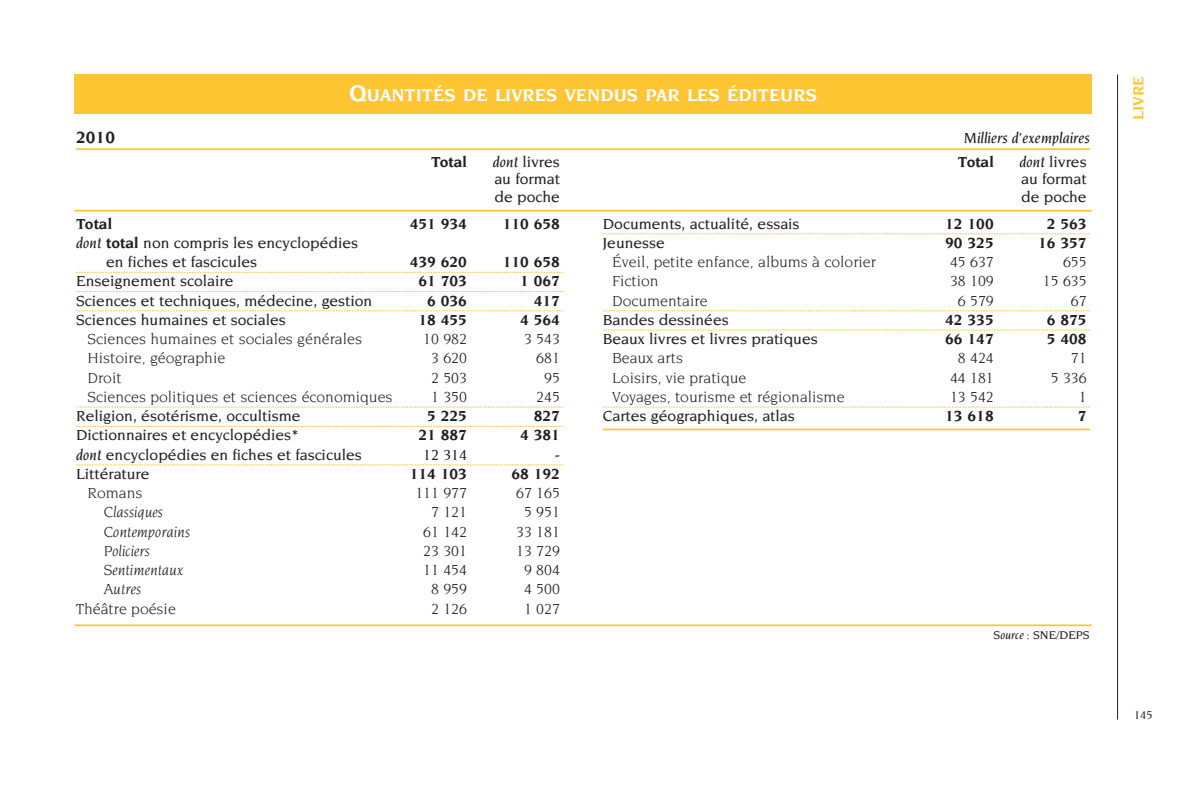
<style>
.page{position:relative;width:1191px;height:794px;background:#fff}
.page>*{position:absolute;margin:0;border:0;box-sizing:border-box;transform-origin:0 0}
.t1{font:700 18.38px "Novarese";color:#fff}
.t2{font:700 17.5px "Novarese";color:#231f20}
.t3{font:500 15.75px/17.5px "Novarese";color:#231f20;text-align:justify}
.t4{font:15.75px "Novarese";color:#231f20}
.t5{font:700 15.75px "Novarese";color:#231f20}
.t6{font:italic 15.75px "Novarese";color:#231f20}
.t7{font:italic 500 15.75px "Novarese";color:#231f20}
.t8{font:700 15.75px "Novarese";color:#ffc634}
.t9{font:500 12.25px "Novarese";color:#231f20}
.s1{font-size:24.5px}
.s2{font-style:italic}
.s3{font-weight:700}
</style>
<div class="page">
<div style="left:74px;top:74px;width:1017px;height:40px;background:#ffc634"></div>
<hr style="left:1117px;top:74px;width:1px;height:645px;background:#231f20">
<svg style="left:76px;top:272px;width:487px;height:1px"></svg>
<svg style="left:76px;top:291px;width:487px;height:1px"></svg>
<svg style="left:76px;top:310px;width:487px;height:1px"></svg>
<svg style="left:78px;top:407px;width:485px;height:1px"></svg>
<svg style="left:76px;top:426px;width:487px;height:1px"></svg>
<svg style="left:76px;top:464px;width:487px;height:1px"></svg>
<svg style="left:603px;top:233px;width:487px;height:1px"></svg>
<svg style="left:603px;top:310px;width:487px;height:1px"></svg>
<svg style="left:603px;top:330px;width:487px;height:1px"></svg>
<svg style="left:603px;top:407px;width:487px;height:1px"></svg>
<hr style="left:603px;top:428px;width:487px;height:2px;background:#ffc634">
<hr style="left:76px;top:148px;width:1014px;height:2px;background:#ffc634">
<hr style="left:74px;top:624px;width:1017px;height:2px;background:#ffc634">
<hr style="left:74px;top:210px;width:1017px;height:2px;background:#ffc634">
<p class="t1" style="left:349px;top:87px;width:469px"><span class="s1">Q</span>UANTITÉS DE LIVRES VENDUS PAR LES ÉDITEURS</p>
<p class="t8" style="left:1131px;top:120px;width:45px;rotate:-90deg">LIVRE</p>
<p class="t2" style="left:76px;top:131px;width:40px">2010</p>
<p class="t7" style="left:964px;top:132px;width:127px">Milliers d’exemplaires</p>
<p class="t5" style="left:431px;top:155px;width:37px">Total</p>
<p class="t3" style="left:493px;top:154px;width:69px"><span class="s2">dont</span> livres au format de poche</p>
<p class="t5" style="left:76px;top:217px;width:37px">Total</p>
<p class="t5" style="left:410px;top:217px;width:59px">451 934</p>
<p class="t5" style="left:503px;top:217px;width:59px">110 658</p>
<p class="t3" style="left:106px;top:234px;width:253px;line-height:19.2px;text-indent:-30px"><span class="s2">dont</span> <span class="s3">total</span> non compris les encyclopédies en fiches et fascicules</p>
<p class="t5" style="left:410px;top:255px;width:59px">439 620</p>
<p class="t5" style="left:503px;top:255px;width:59px">110 658</p>
<p class="t3" style="left:76px;top:273px;width:159px">Enseignement scolaire</p>
<p class="t5" style="left:418px;top:275px;width:50px">61 703</p>
<p class="t5" style="left:520px;top:275px;width:41px">1 067</p>
<p class="t3" style="left:76px;top:292px;width:298px">Sciences et techniques, médecine, gestion</p>
<p class="t5" style="left:427px;top:294px;width:41px">6 036</p>
<p class="t5" style="left:534px;top:294px;width:28px">417</p>
<p class="t3" style="left:76px;top:312px;width:211px">Sciences humaines et sociales</p>
<p class="t5" style="left:418px;top:313px;width:50px">18 455</p>
<p class="t5" style="left:520px;top:313px;width:41px">4 564</p>
<p class="t4" style="left:87px;top:332px;width:276px">Sciences humaines et sociales générales</p>
<p class="t4" style="left:423px;top:332px;width:45px">10 982</p>
<p class="t4" style="left:524px;top:332px;width:37px">3 543</p>
<p class="t4" style="left:87px;top:352px;width:139px">Histoire, géographie</p>
<p class="t4" style="left:431px;top:352px;width:37px">3 620</p>
<p class="t4" style="left:536px;top:352px;width:25px">681</p>
<p class="t4" style="left:87px;top:371px;width:36px">Droit</p>
<p class="t4" style="left:431px;top:371px;width:37px">2 503</p>
<p class="t4" style="left:544px;top:371px;width:17px">95</p>
<p class="t4" style="left:87px;top:390px;width:306px">Sciences politiques et sciences économiques</p>
<p class="t4" style="left:431px;top:390px;width:37px">1 350</p>
<p class="t4" style="left:536px;top:390px;width:25px">245</p>
<p class="t3" style="left:76px;top:408px;width:226px">Religion, ésotérisme, occultisme</p>
<p class="t5" style="left:427px;top:409px;width:41px">5 225</p>
<p class="t5" style="left:534px;top:409px;width:28px">827</p>
<p class="t3" style="left:76px;top:427px;width:224px">Dictionnaires et encyclopédies*</p>
<p class="t5" style="left:418px;top:429px;width:50px">21 887</p>
<p class="t5" style="left:520px;top:429px;width:41px">4 381</p>
<p class="t3" style="left:76px;top:446px;width:287px"><span class="s2">dont</span> encyclopédies en fiches et fascicules</p>
<p class="t3" style="left:423px;top:446px;width:45px">12 314</p>
<p class="t3" style="left:555px;top:446px;width:7px">-</p>
<p class="t3" style="left:76px;top:466px;width:75px">Littérature</p>
<p class="t5" style="left:410px;top:467px;width:59px">114 103</p>
<p class="t5" style="left:511px;top:467px;width:50px">68 192</p>
<p class="t4" style="left:87px;top:486px;width:57px">Romans</p>
<p class="t4" style="left:415px;top:486px;width:53px">111 977</p>
<p class="t4" style="left:516px;top:486px;width:45px">67 165</p>
<p class="t6" style="left:104px;top:506px;width:61px">Classiques</p>
<p class="t6" style="left:431px;top:506px;width:37px">7 121</p>
<p class="t6" style="left:524px;top:506px;width:37px">5 951</p>
<p class="t6" style="left:104px;top:525px;width:88px">Contemporains</p>
<p class="t6" style="left:423px;top:525px;width:45px">61 142</p>
<p class="t6" style="left:516px;top:525px;width:45px">33 181</p>
<p class="t6" style="left:104px;top:544px;width:48px">Policiers</p>
<p class="t6" style="left:423px;top:544px;width:45px">23 301</p>
<p class="t6" style="left:516px;top:544px;width:45px">13 729</p>
<p class="t6" style="left:104px;top:564px;width:81px">Sentimentaux</p>
<p class="t6" style="left:423px;top:564px;width:45px">11 454</p>
<p class="t6" style="left:524px;top:564px;width:37px">9 804</p>
<p class="t6" style="left:104px;top:583px;width:39px">Autres</p>
<p class="t6" style="left:431px;top:583px;width:37px">8 959</p>
<p class="t6" style="left:524px;top:583px;width:37px">4 500</p>
<p class="t4" style="left:76px;top:602px;width:101px">Théâtre poésie</p>
<p class="t4" style="left:431px;top:602px;width:37px">2 126</p>
<p class="t4" style="left:524px;top:602px;width:37px">1 027</p>
<p class="t5" style="left:958px;top:155px;width:37px">Total</p>
<p class="t3" style="left:1019px;top:154px;width:69px"><span class="s2">dont</span> livres au format de poche</p>
<p class="t3" style="left:603px;top:215px;width:198px">Documents, actualité, essais</p>
<p class="t5" style="left:945px;top:217px;width:50px">12 100</p>
<p class="t5" style="left:1047px;top:217px;width:41px">2 563</p>
<p class="t3" style="left:603px;top:235px;width:64px">Jeunesse</p>
<p class="t5" style="left:945px;top:236px;width:50px">90 325</p>
<p class="t5" style="left:1038px;top:236px;width:50px">16 357</p>
<p class="t4" style="left:612px;top:255px;width:265px">Éveil, petite enfance, albums à colorier</p>
<p class="t4" style="left:950px;top:255px;width:45px">45 637</p>
<p class="t4" style="left:1063px;top:255px;width:25px">655</p>
<p class="t4" style="left:612px;top:275px;width:48px">Fiction</p>
<p class="t4" style="left:950px;top:275px;width:45px">38 109</p>
<p class="t4" style="left:1043px;top:275px;width:45px">15 635</p>
<p class="t4" style="left:612px;top:294px;width:97px">Documentaire</p>
<p class="t4" style="left:958px;top:294px;width:37px">6 579</p>
<p class="t4" style="left:1071px;top:294px;width:17px">67</p>
<p class="t3" style="left:603px;top:312px;width:127px">Bandes dessinées</p>
<p class="t5" style="left:945px;top:313px;width:50px">42 335</p>
<p class="t5" style="left:1047px;top:313px;width:41px">6 875</p>
<p class="t3" style="left:603px;top:331px;width:216px">Beaux livres et livres pratiques</p>
<p class="t5" style="left:945px;top:332px;width:50px">66 147</p>
<p class="t5" style="left:1047px;top:332px;width:41px">5 408</p>
<p class="t4" style="left:612px;top:352px;width:72px">Beaux arts</p>
<p class="t4" style="left:958px;top:352px;width:37px">8 424</p>
<p class="t4" style="left:1071px;top:352px;width:17px">71</p>
<p class="t4" style="left:612px;top:371px;width:136px">Loisirs, vie pratique</p>
<p class="t4" style="left:950px;top:371px;width:45px">44 181</p>
<p class="t4" style="left:1050px;top:371px;width:37px">5 336</p>
<p class="t4" style="left:612px;top:390px;width:234px">Voyages, tourisme et régionalisme</p>
<p class="t4" style="left:950px;top:390px;width:45px">13 542</p>
<p class="t4" style="left:1078px;top:390px;width:9px">1</p>
<p class="t3" style="left:603px;top:408px;width:193px">Cartes géographiques, atlas</p>
<p class="t5" style="left:945px;top:409px;width:50px">13 618</p>
<p class="t5" style="left:1078px;top:409px;width:10px">7</p>
<p class="t9" style="left:993px;top:630px;width:97px"><span class="s2">Source :</span> SNE/DEPS</p>
<p class="t9" style="left:1134px;top:710px;width:20px">145</p>
</div>
